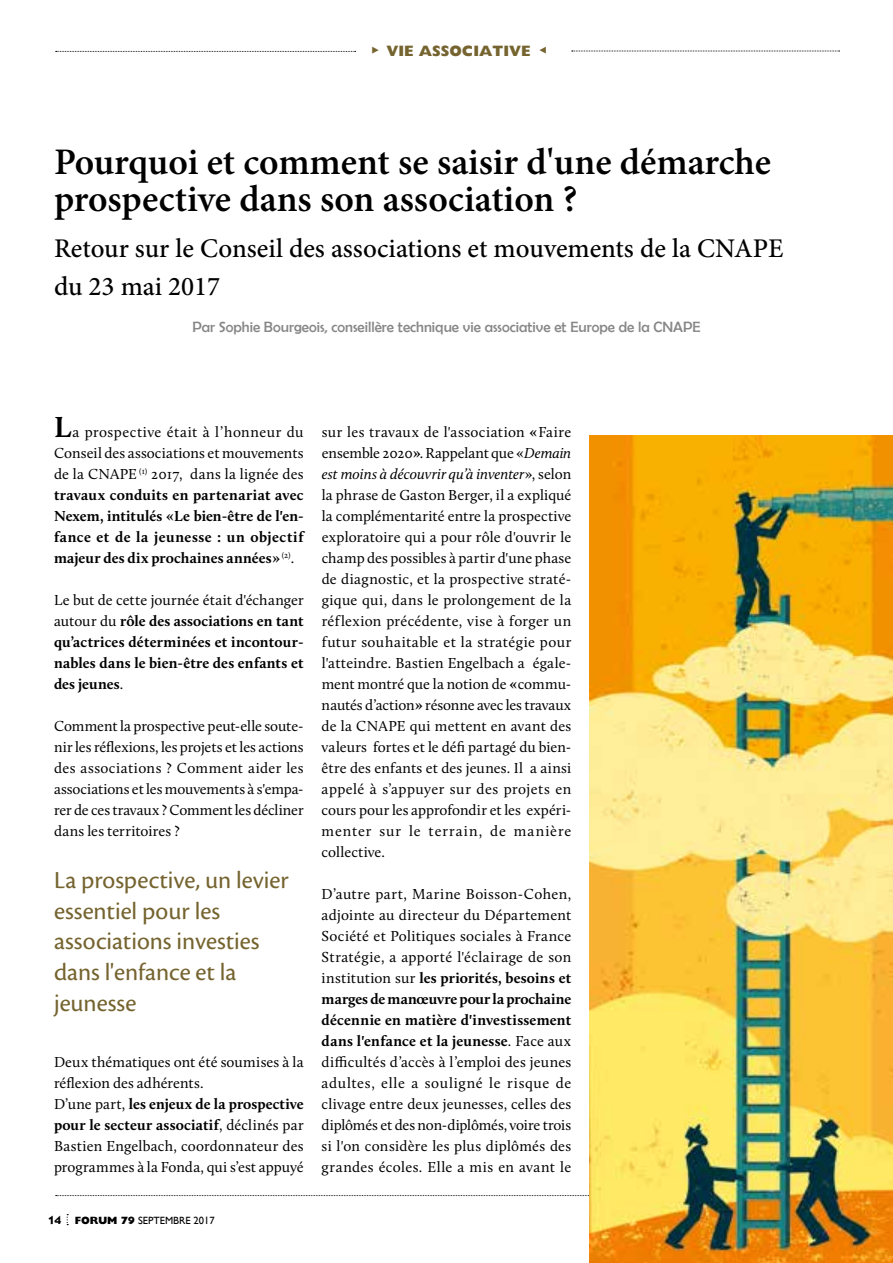
<style>
.page{position:relative;width:893px;height:1263px;background:#fff}
.page>*{position:absolute;margin:0;border:0;box-sizing:border-box;transform-origin:0 0}
.t1{font:600 37.5px/37.5px "Minion Pro";color:#000}
.t2{font:500 27px/37.5px "Minion Pro";color:#000}
.t3{font:25.5px/30.6px "Cronos Pro";color:#75642f}
.t4{font:15px/21px "Calluna";letter-spacing:.01em;color:#000;text-align:justify}
.t5{font:700 15px/21px "Calluna";letter-spacing:.01em;color:#000;text-align:justify}
.t6{font:15px "Berlin Sans FB";color:#878787}
.t7{font:800 15px "Gill Sans";color:#75642f}
.t8{font:10.5px "Gill Sans";color:#000}
.s1{font-family:"Letter Gothic Std";font-weight:400;font-size:13.5px}
.s2{font-size:30px}
.s3{font-weight:400}
.s4{font-weight:700}
.s5{font-family:"Grizzly IT Cby BT";font-size:12px}
.s6{font-weight:800}
.s7{font-style:italic}
</style>
<div class="page">
<svg style="left:56px;top:1195px;width:533px;height:1px"></svg>
<img style="left:589px;top:436px;width:304px;height:827px">
<svg style="left:56px;top:51px;width:300px;height:1px"></svg>
<svg style="left:572px;top:51px;width:268px;height:1px"></svg>
<p class="t7" style="left:372px;top:42px;width:177px"><span class="s1">▶</span> VIE ASSOCIATIVE <span class="s1">◀</span></p>
<h1 class="t1" style="left:54px;top:143px;width:719px">Pourquoi et comment se saisir d'une démarche prospective dans son association ?</h1>
<h2 class="t2" style="left:54px;top:230px;width:731px">Retour sur le Conseil des associations et mouvements de la CNAPE du 23 mai 2017</h2>
<p class="t6" style="left:192px;top:319px;width:510px">Par Sophie Bourgeois, conseillère technique vie associative et Europe de la CNAPE</p>
<p class="t5" style="left:54px;top:422px;width:251px"><span class="s2">L</span><span class="s3">a prospective était à l’honneur du Conseil des associations et mouvements de la CNAPE</span> <sup>(1)</sup> <span class="s3">2017, dans la lignée des </span>travaux conduits en partenariat avec Nexem, intitulés «Le bien-être de l'en&shy;fance et de la jeunesse : un objectif majeur des dix prochaines années» <sup>(2)</sup><span class="s3">.</span></p>
<p class="t5" style="left:54px;top:590px;width:251px"><span class="s3">Le but de cette journée était d'échanger autour du</span> rôle des associations en tant qu’actrices déterminées et incontour&shy;nables dans le bien-être des enfants et des jeunes<span class="s3">.</span></p>
<p class="t4" style="left:54px;top:716px;width:251px">Comment la prospective peut-elle soute&shy;nir les réflexions, les projets et les actions des associations ? Comment aider les associations et les mouvements à s'empa&shy;rer de ces travaux ? Comment les décliner dans les territoires ?</p>
<h3 class="t3" style="left:54px;top:865px;width:236px">La prospective, un levier essentiel pour les associations investies dans l'enfance et la jeunesse</h3>
<p class="t4" style="left:54px;top:1052px;width:251px;text-align:left">Deux thématiques ont été soumises à la réflexion des adhérents.<br>D’une part, <span class="s4">les enjeux de la prospective pour le secteur associatif</span>, déclinés par Bastien Engelbach, coordonnateur des programmes à la Fonda, qui s’est appuyé</p>
<p class="t8" style="left:49px;top:1214px;width:167px"><span class="s5">14</span> <span class="s6">FORUM 79</span> SEPTEMBRE 2017</p>
<p class="t4" style="left:322px;top:422px;width:251px">sur les travaux de l'association <span class="s4">«</span>Faire ensemble 2020<span class="s4">»</span>. Rappelant que «<span class="s7">Demain est moins à découvrir qu’à inventer</span>», selon la phrase de Gaston Berger, il a expliqué la complémentarité entre la prospective exploratoire qui a pour rôle d'ouvrir le champ des possibles à partir d'une phase de diagnostic, et la prospective straté&shy;gique qui, dans le prolongement de la réflexion précédente, vise à forger un futur souhaitable et la stratégie pour l'atteindre. Bastien Engelbach a égale&shy;ment montré que la notion de <span class="s4">«</span>commu&shy;nautés d’action <span class="s4">»</span> résonne avec les travaux de la CNAPE qui mettent en avant des valeurs fortes et le défi partagé du bien&shy;être des enfants et des jeunes. Il a ainsi appelé à s’appuyer sur des projets en cours pour les approfondir et les expéri&shy;menter sur le terrain, de manière collective.</p>
<p class="t4" style="left:322px;top:884px;width:251px">D’autre part, Marine Boisson-Cohen, adjointe au directeur du Département Société et Politiques sociales à France Stratégie, a apporté l'éclairage de son institution sur <span class="s4">les priorités, besoins et marges de manœuvre pour la prochaine décennie en matière d'investissement dans l'enfance et la jeunesse</span>. Face aux difficultés d’accès à l’emploi des jeunes adultes, elle a souligné le risque de clivage entre deux jeunesses, celles des diplômés et des non-diplômés, voire trois si l'on considère les plus diplômés des grandes écoles. Elle a mis en avant le</p>
</div>
